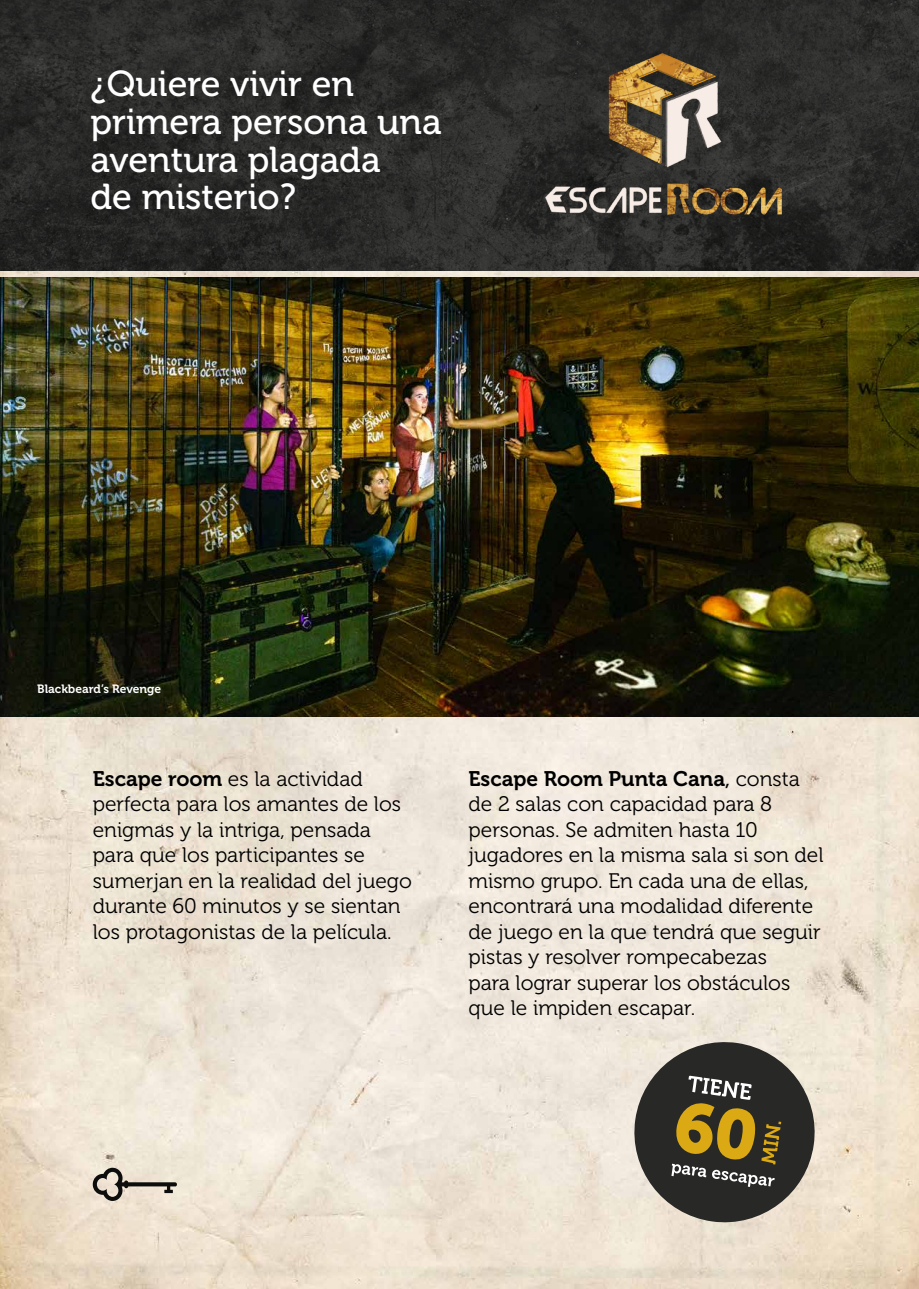
<style>
.page{position:relative;width:919px;height:1289px;background:#fff}
.page>*{position:absolute;margin:0;border:0;box-sizing:border-box;transform-origin:0 0}
.t1{font:36px/37.8px "Museo 500";color:#fff}
.t2{font:21px/25.5px "Museo 300";color:#000}
.t3{font:21px "Museo 700";color:#000}
.t4{font:12px "Museo 700";color:#fff}
.s1{font-family:"Museo 700"}
.s2{font-family:"Museo 500"}
.s3{font-family:"Museo 300"}
</style>
<div class="page">
<img style="left:0;top:270px;width:918px;height:1018px">
<img style="left:0;top:0;width:918px;height:270px">
<img style="left:0;top:277px;width:918px;height:439px">
<img style="left:503px;top:19px;width:323px;height:240px">
<svg style="left:628px;top:1036px;width:192px;height:192px;background:#787160"></svg>
<svg style="left:93px;top:1167px;width:85px;height:33px;background:#bab1a5"></svg>
<h1 class="t1" style="left:90px;top:65px;width:353px">¿Quiere vivir en primera persona una aventura plagada<br>de misterio?</h1>
<p class="t4" style="left:37px;top:682px;width:125px">Blackbeard’s Revenge</p>
<p class="t2" style="left:93px;top:766px;width:320px"><span class="s1">Escape room</span> es la actividad perfecta para los amantes de los enigmas y la intriga, pensada para que los participantes se sumerjan en la realidad del juego durante 60 minutos y se sientan los protagonistas de la película.</p>
<p class="t3" style="left:468px;top:766px;width:333px">Escape Room Punta Cana<span class="s2">,</span> <span class="s3">consta</span></p>
<p class="t2" style="left:468px;top:791px;width:356px">de 2 salas con capacidad para 8 personas. Se admiten hasta 10 jugadores en la misma sala si son del mismo grupo. En cada una de ellas, encontrará una modalidad diferente de juego en la que tendrá que seguir pistas y resolver rompecabezas<br>para lograr superar los obstáculos que le impiden escapar.</p>
</div>
